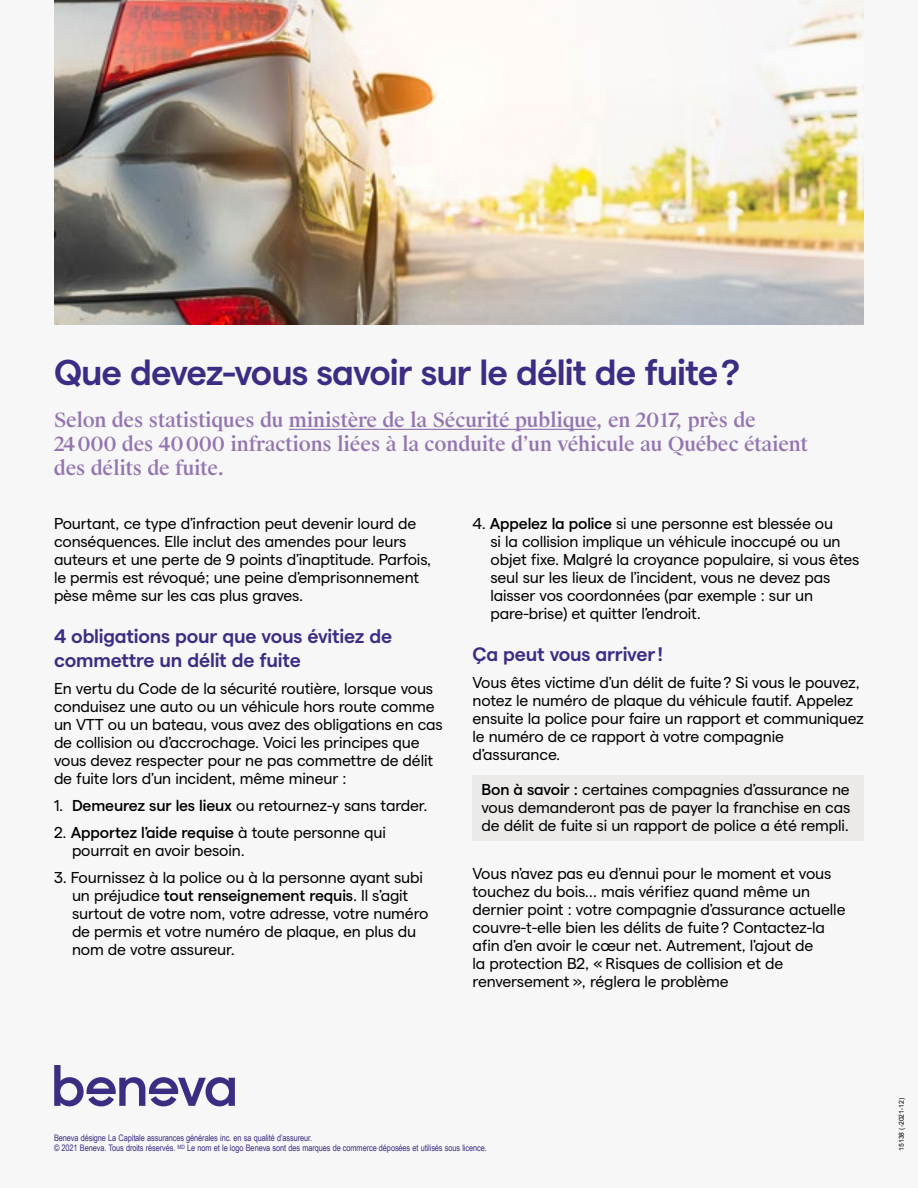
<style>
.page{position:relative;width:918px;height:1188px;background:#f6f7f6}
.page>*{position:absolute;margin:0;border:0;box-sizing:border-box;transform-origin:0 0}
.t1{font:600 36px "Matter";letter-spacing:-.025em;color:#3b2d84}
.t2{font:500 19.5px/24px "Suisse Works";letter-spacing:-.01em;color:#9474b0}
.t3{font:600 19.5px/24px "Matter";letter-spacing:-.01em;color:#3b2d84}
.t4{font:15.75px/18px "Matter";letter-spacing:-.01em;color:#000}
.t5{font:9px/10.5px "Arial Narrow";letter-spacing:-.01em;color:#3b2d84}
.t6{font:6.75px "Arial";color:#000}
.s1{font-weight:500}
</style>
<div class="page">
<img style="left:54px;top:0;width:810px;height:324px">
<hr style="left:289px;top:429px;width:307px;height:1px;background:#9474b0">
<div style="left:472px;top:775px;width:392px;height:65px;background:#eceae9"></div>
<svg style="left:54px;top:1065px;width:181px;height:41px"></svg>
<h1 class="t1" style="left:54px;top:346px;width:688px">Que devez-vous savoir sur le délit de fuite?</h1>
<p class="t2" style="left:54px;top:409px;width:755px">Selon des statistiques du ministère de la Sécurité publique, en 2017, près de<br>24000 des 40000 infractions liées à la conduite d’un véhicule au Québec étaient des délits de fuite.</p>
<p class="t4" style="left:54px;top:513px;width:379px">Pourtant, ce type d’infraction peut devenir lourd de conséquences. Elle inclut des amendes pour leurs auteurs et une perte de 9 points d’inaptitude. Parfois, le permis est révoqué; une peine d’emprisonnement pèse même sur les cas plus graves.</p>
<p class="t3" style="left:54px;top:623px;width:340px">4 obligations pour que vous évitiez de commettre un délit de fuite</p>
<p class="t4" style="left:54px;top:678px;width:390px">En vertu du Code de la sécurité routière, lorsque vous conduisez une auto ou un véhicule hors route comme un VTT ou un bateau, vous avez des obligations en cas de collision ou d’accrochage. Voici les principes que vous devez respecter pour ne pas commettre de délit de fuite lors d’un incident, même mineur :</p>
<p class="t4" style="left:54px;top:795px;width:375px">1. <span class="s1">Demeurez sur les lieux</span> ou retournez-y sans tarder.</p>
<p class="t4" style="left:72px;top:822px;width:316px;text-indent:-18px">2. <span class="s1">Apportez l’aide requise</span> à toute personne qui pourrait en avoir besoin.</p>
<p class="t4" style="left:72px;top:867px;width:358px;text-indent:-18px">3. Fournissez à la police ou à la personne ayant subi un préjudice <span class="s1">tout renseignement requis</span>. Il s’agit surtout de votre nom, votre adresse, votre numéro de permis et votre numéro de plaque, en plus du nom de votre assureur.</p>
<p class="t4" style="left:491px;top:513px;width:370px;text-indent:-18px">4. <span class="s1">Appelez la police</span> si une personne est blessée ou<br>si la collision implique un véhicule inoccupé ou un objet fixe. Malgré la croyance populaire, si vous êtes seul sur les lieux de l’incident, vous ne devez pas laisser vos coordonnées (par exemple : sur un pare-brise) et quitter l’endroit.</p>
<p class="t3" style="left:472px;top:641px;width:192px">Ça peut vous arriver !</p>
<p class="t4" style="left:472px;top:672px;width:393px">Vous êtes victime d’un délit de fuite? Si vous le pouvez, notez le numéro de plaque du véhicule fautif. Appelez ensuite la police pour faire un rapport et communiquez le numéro de ce rapport à votre compagnie d’assurance.</p>
<p class="t4" style="left:482px;top:779px;width:370px;text-align:justify"><span class="s1">Bon à savoir :</span> certaines compagnies d’assurance ne vous demanderont pas de payer la franchise en cas de délit de fuite si un rapport de police a été rempli.</p>
<p class="t4" style="left:473px;top:863px;width:375px">Vous n’avez pas eu d’ennui pour le moment et vous touchez du bois… mais vérifiez quand même un dernier point : votre compagnie d’assurance actuelle couvre-t-elle bien les délits de fuite? Contactez-la afin d’en avoir le cœur net. Autrement, l’ajout de<br>la protection B2, « Risques de collision et de renversement », réglera le problème</p>
<p class="t5" style="left:54px;top:1132px;width:434px">Beneva désigne La Capitale assurances générales inc. en sa qualité d’assureur.<br>© 2021 Beneva. Tous droits réservés. <sup>MD</sup> Le nom et le logo Beneva sont des marques de commerce déposées et utilisés sous licence.</p>
<p class="t6" style="left:897px;top:1151px;width:54px;rotate:-90deg">15138 (-2021-12)</p>
</div>
